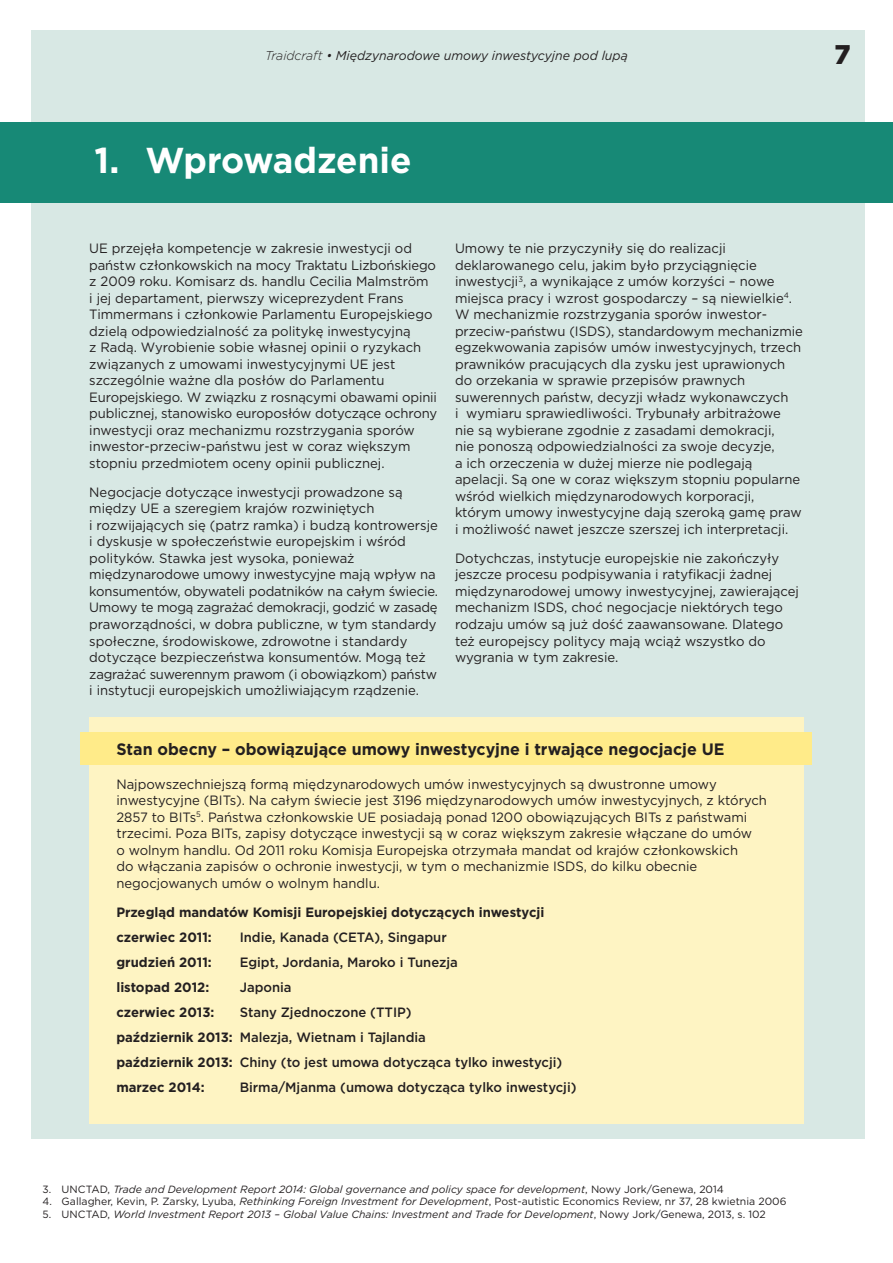
<style>
.page{position:relative;width:893px;height:1263px;background:#fff}
.page>*{position:absolute;margin:0;border:0;box-sizing:border-box;transform-origin:0 0}
.header_30pt_bold{font:700 36px "Gotham";color:#fff}
.t1{font:900 27px "Gotham";color:#231f20}
.body_text{font:700 16.5px "Gotham";color:#231f20}
.body_text-2{font:13.5px/16.5px "Gotham";color:#231f20}
.body_text-3{font:500 13.5px "Gotham";color:#231f20}
.body_text-4{font:700 13.5px "Gotham";color:#231f20}
.t2{font:italic 12.75px "Gotham";color:#231f20}
.footnotes{font:italic 10.5px "Gotham";color:#231f20}
.footnotes-2{font:10.5px "Gotham";color:#231f20}
.s1{font-weight:300}
.s2{font-weight:700}
.s3{font-style:normal}
.s4{font-style:italic}
</style>
<div class="page">
<div style="left:31px;top:30px;width:833px;height:1203px;background:#d8e8e4"></div>
<div style="left:0;top:122px;width:893px;height:81px;background:#178976"></div>
<div style="left:0;top:1140px;width:893px;height:123px;background:#fff"></div>
<div style="left:89px;top:717px;width:714px;height:407px;background:#fef4c3"></div>
<div style="left:80px;top:733px;width:731px;height:32px;background:#ffeb89"></div>
<p class="t2" style="left:265px;top:48px;width:364px"><span class="s1">Traidcraft •</span> Międzynarodowe umowy inwestycyjne pod lupą</p>
<h2 class="t1" style="left:834px;top:36px;width:18px">7</h2>
<p class="header_30pt_bold" style="left:95px;top:136px;width:318px">1. Wprowadzenie</p>
<p class="body_text-2" style="left:89px;top:240px;width:349px">UE przejęła kompetencje w zakresie inwestycji od państw członkowskich na mocy Traktatu Lizbońskiego z 2009 roku. Komisarz ds. handlu Cecilia Malmström<br>i jej departament, pierwszy wiceprezydent Frans Timmermans i członkowie Parlamentu Europejskiego dzielą odpowiedzialność za politykę inwestycyjną<br>z Radą. Wyrobienie sobie własnej opinii o ryzykach związanych z umowami inwestycyjnymi UE jest szczególnie ważne dla posłów do Parlamentu Europejskiego. W związku z rosnącymi obawami opinii publicznej, stanowisko europosłów dotyczące ochrony inwestycji oraz mechanizmu rozstrzygania sporów inwestor-przeciw-państwu jest w coraz większym stopniu przedmiotem oceny opinii publicznej.</p>
<p class="body_text-2" style="left:89px;top:484px;width:350px">Negocjacje dotyczące inwestycji prowadzone są między UE a szeregiem krajów rozwiniętych<br>i rozwijających się (patrz ramka) i budzą kontrowersje i dyskusje w społeczeństwie europejskim i wśród polityków. Stawka jest wysoka, ponieważ międzynarodowe umowy inwestycyjne mają wpływ na konsumentów, obywateli podatników na całym świecie.<br>Umowy te mogą zagrażać demokracji, godzić w zasadę praworządności, w dobra publiczne, w tym standardy społeczne, środowiskowe, zdrowotne i standardy dotyczące bezpieczeństwa konsumentów. Mogą też zagrażać suwerennym prawom (i obowiązkom) państw i instytucji europejskich umożliwiającym rządzenie.</p>
<p class="body_text-2" style="left:455px;top:240px;width:350px">Umowy te nie przyczyniły się do realizacji deklarowanego celu, jakim było przyciągnięcie inwestycji<sup>3</sup>, a wynikające z umów korzyści – nowe miejsca pracy i wzrost gospodarczy – są niewielkie<sup>4</sup>.<br>W mechanizmie rozstrzygania sporów inwestor&shy;przeciw-państwu (ISDS), standardowym mechanizmie egzekwowania zapisów umów inwestycyjnych, trzech prawników pracujących dla zysku jest uprawionych do orzekania w sprawie przepisów prawnych suwerennych państw, decyzji władz wykonawczych<br>i wymiaru sprawiedliwości. Trybunały arbitrażowe nie są wybierane zgodnie z zasadami demokracji,<br>nie ponoszą odpowiedzialności za swoje decyzje,<br>a ich orzeczenia w dużej mierze nie podlegają apelacji. Są one w coraz większym stopniu popularne wśród wielkich międzynarodowych korporacji, którym umowy inwestycyjne dają szeroką gamę praw i możliwość nawet jeszcze szerszej ich interpretacji.</p>
<p class="body_text-2" style="left:455px;top:550px;width:346px">Dotychczas, instytucje europejskie nie zakończyły jeszcze procesu podpisywania i ratyfikacji żadnej międzynarodowej umowy inwestycyjnej, zawierającej mechanizm ISDS, choć negocjacje niektórych tego rodzaju umów są już dość zaawansowane. Dlatego też europejscy politycy mają wciąż wszystko do wygrania w tym zakresie.</p>
<p class="body_text" style="left:116px;top:739px;width:610px">Stan obecny – obowiązujące umowy inwestycyjne i trwające negocjacje UE</p>
<p class="body_text-2" style="left:116px;top:776px;width:652px">Najpowszechniejszą formą międzynarodowych umów inwestycyjnych są dwustronne umowy inwestycyjne (BITs). Na całym świecie jest 3196 międzynarodowych umów inwestycyjnych, z których 2857 to BITs<sup>5</sup>. Państwa członkowskie UE posiadają ponad 1200 obowiązujących BITs z państwami trzecimi. Poza BITs, zapisy dotyczące inwestycji są w coraz większym zakresie włączane do umów<br>o wolnym handlu. Od 2011 roku Komisja Europejska otrzymała mandat od krajów członkowskich<br>do włączania zapisów o ochronie inwestycji, w tym o mechanizmie ISDS, do kilku obecnie negocjowanych umów o wolnym handlu.</p>
<p class="body_text-4" style="left:116px;top:903px;width:429px">Przegląd mandatów Komisji Europejskiej dotyczących inwestycji</p>
<p class="body_text-4" style="left:116px;top:928px;width:97px">czerwiec 2011:</p>
<p class="body_text-3" style="left:240px;top:929px;width:209px">Indie, Kanada (CETA), Singapur</p>
<p class="body_text-4" style="left:116px;top:953px;width:97px">grudzień 2011:</p>
<p class="body_text-3" style="left:240px;top:954px;width:220px">Egipt, Jordania, Maroko i Tunezja</p>
<p class="body_text-4" style="left:116px;top:978px;width:94px">listopad 2012:</p>
<p class="body_text-3" style="left:240px;top:979px;width:53px">Japonia</p>
<p class="body_text-4" style="left:116px;top:1003px;width:100px">czerwiec 2013:</p>
<p class="body_text-3" style="left:240px;top:1004px;width:173px">Stany Zjednoczone (TTIP)</p>
<p class="body_text-3" style="left:116px;top:1029px;width:311px"><span class="s2">październik 2013:</span> Malezja, Wietnam i Tajlandia</p>
<p class="body_text-3" style="left:116px;top:1054px;width:447px"><span class="s2">październik 2013:</span> Chiny (to jest umowa dotycząca tylko inwestycji)</p>
<p class="body_text-4" style="left:116px;top:1078px;width:90px">marzec 2014:</p>
<p class="body_text-3" style="left:240px;top:1079px;width:338px">Birma/Mjanma (umowa dotycząca tylko inwestycji)</p>
<p class="footnotes" style="left:43px;top:1182px;width:683px"><span class="s3">3. UNCTAD,</span> Trade and Development Report 2014: Global governance and policy space for development<span class="s3">, Nowy Jork/Genewa, 2014</span></p>
<p class="footnotes-2" style="left:43px;top:1195px;width:745px">4. Gallagher, Kevin, P. Zarsky, Lyuba, <span class="s4">Rethinking Foreign Investment for Development</span>, Post-autistic Economics Review, nr 37, 28 kwietnia 2006</p>
<p class="footnotes" style="left:43px;top:1207px;width:725px"><span class="s3">5. UNCTAD,</span> World Investment Report 2013 – Global Value Chains: Investment and Trade for Development<span class="s3">, Nowy Jork/Genewa, 2013, s. 102</span></p>
</div>
